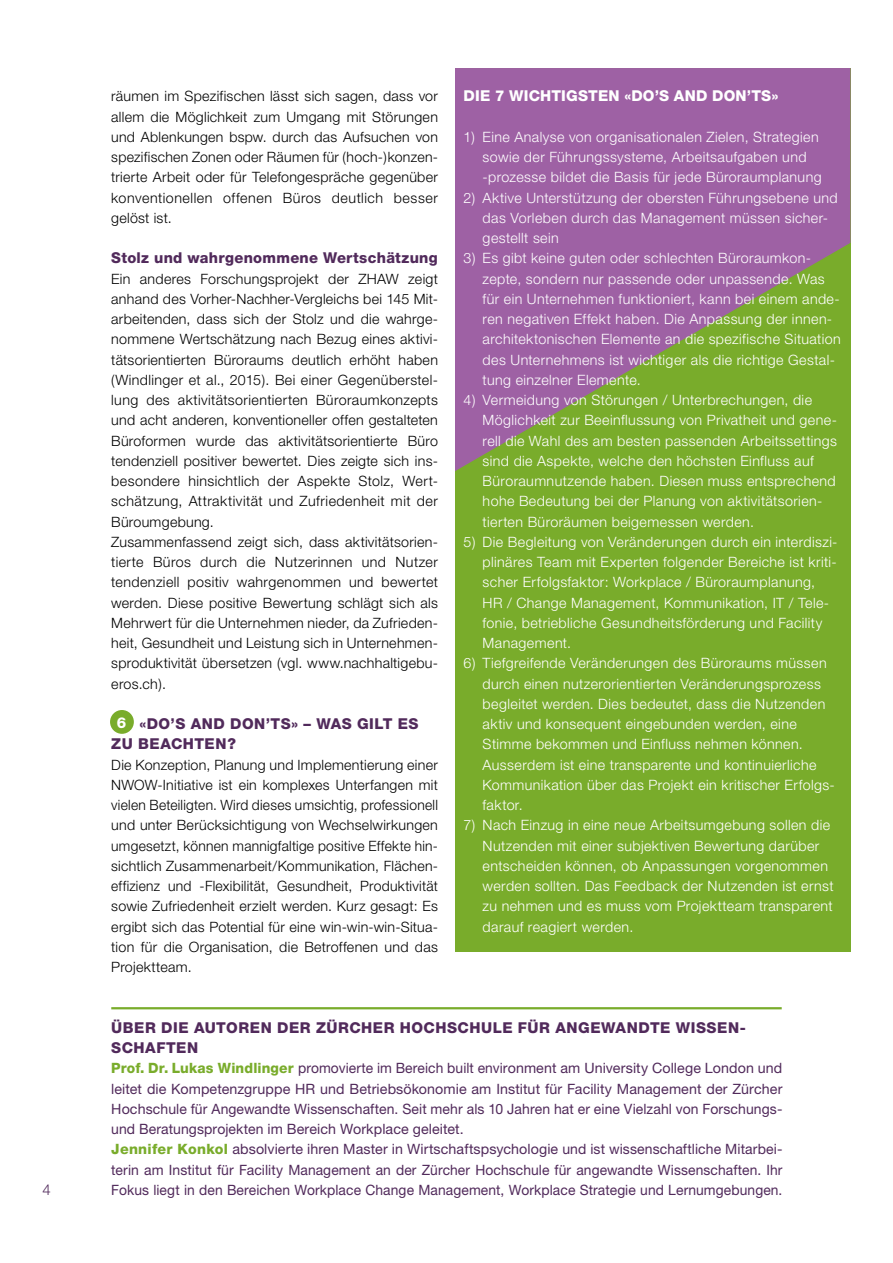
<style>
.page{position:relative;width:893px;height:1263px;background:#fff}
.page>*{position:absolute;margin:0;border:0;box-sizing:border-box;transform-origin:0 0}
.t1{font:800 15px/20.2px "Helvetica Neue";letter-spacing:.03em;color:#512a5b}
.t2{font:800 15px "Helvetica Neue";letter-spacing:.015em;color:#fff}
.t3{font:300 15px "Helvetica Neue";color:#512a5b}
.t4{font:300 14.25px/20.2px "Helvetica Neue";letter-spacing:.03em;color:#fff}
.t5{font:300 14.25px/20.2px "Helvetica Neue";letter-spacing:.02em;color:#000;text-align:justify}
.t6{font:14.25px/20.2px "Helvetica Neue";letter-spacing:.005em;color:#512a5b}
.s1{color:#fff}
.s2{font-weight:800;color:#79ac2b}
</style>
<div class="page">
<div style="left:455px;top:68px;width:395px;height:884px;background:#79ac2b"></div>
<svg style="left:455px;top:68px;width:395px;height:403px;fill:#9e61a4"></svg>
<div style="left:110px;top:710px;width:24px;height:24px;background:#79ac2b;border-radius:50%"></div>
<hr style="left:111px;top:1007px;width:671px;height:2px;background:#79ac2b">
<p class="t3" style="left:43px;top:1180px;width:10px">4</p>
<p class="t5" style="left:111px;top:86px;width:328px">räumen im Spezifischen lässt sich sagen, dass vor allem die Möglichkeit zum Umgang mit Störungen und Ablenkungen bspw. durch das Aufsuchen von spezifischen Zonen oder Räumen für (hoch-)konzen&shy;trierte Arbeit oder für Telefongespräche gegenüber konventionellen offenen Büros deutlich besser gelöst ist.</p>
<p class="t1" style="left:111px;top:248px;width:328px">Stolz und wahrgenommene Wertschätzung</p>
<p class="t5" style="left:111px;top:268px;width:328px;text-align:left">Ein anderes Forschungsprojekt der ZHAW zeigt anhand des Vorher-Nachher-Vergleichs bei 145 Mit&shy;arbeitenden, dass sich der Stolz und die wahrge&shy;nommene Wertschätzung nach Bezug eines aktivi&shy;tätsorientierten Büroraums deutlich erhöht haben (Windlinger et al., 2015). Bei einer Gegenüberstel&shy;lung des aktivitätsorientierten Büroraumkonzepts und acht anderen, konventioneller offen gestalteten Büroformen wurde das aktivitätsorientierte Büro tendenziell positiver bewertet. Dies zeigte sich ins&shy;besondere hinsichtlich der Aspekte Stolz, Wert&shy;schätzung, Attraktivität und Zufriedenheit mit der Büroumgebung.<br>Zusammenfassend zeigt sich, dass aktivitätsorien&shy;tierte Büros durch die Nutzerinnen und Nutzer tendenziell positiv wahrgenommen und bewertet werden. Diese positive Bewertung schlägt sich als Mehrwert für die Unternehmen nieder, da Zufrieden&shy;heit, Gesundheit und Leistung sich in Unternehmen&shy;sproduktivität übersetzen (vgl. www.nachhaltigebu&shy;eros.ch).</p>
<p class="t1" style="left:111px;top:713px;width:309px;text-indent:6px"><span class="s1">6</span> «DO’S AND DON’TS» – WAS GILT ES<br>ZU BEACHTEN?</p>
<p class="t5" style="left:111px;top:754px;width:328px">Die Konzeption, Planung und Implementierung einer NWOW-Initiative ist ein komplexes Unterfangen mit vielen Beteiligten. Wird dieses umsichtig, professionell und unter Berücksichtigung von Wechselwirkungen umgesetzt, können mannigfaltige positive Effekte hin&shy;sichtlich Zusammenarbeit/Kommunikation, Flächen&shy;effizienz und -Flexibilität, Gesundheit, Produktivität sowie Zufriedenheit erzielt werden. Kurz gesagt: Es ergibt sich das Potential für eine win-win-win-Situa&shy;tion für die Organisation, die Betroffenen und das Projektteam.</p>
<p class="t2" style="left:463px;top:87px;width:316px">DIE 7 WICHTIGSTEN «DO’S AND DON’TS»</p>
<p class="t4" style="left:483px;top:126px;width:340px;text-indent:-19px">1) Eine Analyse von organisationalen Zielen, Strategien sowie der Führungssysteme, Arbeitsaufgaben und -prozesse bildet die Basis für jede Büroraumplanung</p>
<p class="t4" style="left:483px;top:187px;width:356px;text-indent:-19px">2) Aktive Unterstützung der obersten Führungsebene und das Vorleben durch das Management müssen sicher&shy;gestellt sein</p>
<p class="t4" style="left:483px;top:248px;width:360px;text-indent:-19px">3) Es gibt keine guten oder schlechten Büroraumkon&shy;zepte, sondern nur passende oder unpassende. Was für ein Unternehmen funktioniert, kann bei einem ande&shy;ren negativen Effekt haben. Die Anpassung der innen&shy;architektonischen Elemente an die spezifische Situation des Unternehmens ist wichtiger als die richtige Gestal&shy;tung einzelner Elemente.</p>
<p class="t4" style="left:483px;top:390px;width:356px;text-indent:-19px">4) Vermeidung von Störungen / Unterbrechungen, die Möglichkeit zur Beeinflussung von Privatheit und gene&shy;rell die Wahl des am besten passenden Arbeitssettings sind die Aspekte, welche den höchsten Einfluss auf Büroraumnutzende haben. Diesen muss entsprechend hohe Bedeutung bei der Planung von aktivitätsorien&shy;tierten Büroräumen beigemessen werden.</p>
<p class="t4" style="left:483px;top:531px;width:356px;text-indent:-19px">5) Die Begleitung von Veränderungen durch ein interdiszi&shy;plinäres Team mit Experten folgender Bereiche ist kriti&shy;scher Erfolgsfaktor: Workplace / Büroraumplanung, HR / Change Management, Kommunikation, IT / Tele&shy;fonie, betriebliche Gesundheitsförderung und Facility Management.</p>
<p class="t4" style="left:483px;top:653px;width:354px;text-indent:-19px">6) Tiefgreifende Veränderungen des Büroraums müssen durch einen nutzerorientierten Veränderungsprozess begleitet werden. Dies bedeutet, dass die Nutzenden aktiv und konsequent eingebunden werden, eine Stimme bekommen und Einfluss nehmen können.<br>Ausserdem ist eine transparente und kontinuierliche Kommunikation über das Projekt ein kritischer Erfolgs&shy;faktor.</p>
<p class="t4" style="left:483px;top:815px;width:352px;text-indent:-19px">7) Nach Einzug in eine neue Arbeitsumgebung sollen die Nutzenden mit einer subjektiven Bewertung darüber entscheiden können, ob Anpassungen vorgenommen werden sollten. Das Feedback der Nutzenden ist ernst zu nehmen und es muss vom Projektteam transparent darauf reagiert werden.</p>
<p class="t1" style="left:111px;top:1017px;width:636px">ÜBER DIE AUTOREN DER ZÜRCHER HOCHSCHULE FÜR ANGEWANDTE WISSEN-<br>SCHAFTEN</p>
<p class="t6" style="left:111px;top:1058px;width:673px"><span class="s2">Prof. Dr. Lukas Windlinger</span> promovierte im Bereich built environment am University College London und leitet die Kompetenzgruppe HR und Betriebsökonomie am Institut für Facility Management der Zürcher Hochschule für Angewandte Wissenschaften. Seit mehr als 10 Jahren hat er eine Vielzahl von Forschungs&shy;und Beratungsprojekten im Bereich Workplace geleitet.<br><span class="s2">Jennifer Konkol</span> absolvierte ihren Master in Wirtschaftspsychologie und ist wissenschaftliche Mitarbei&shy;terin am Institut für Facility Management an der Zürcher Hochschule für angewandte Wissenschaften. Ihr Fokus liegt in den Bereichen Workplace Change Management, Workplace Strategie und Lernumgebungen.</p>
</div>
